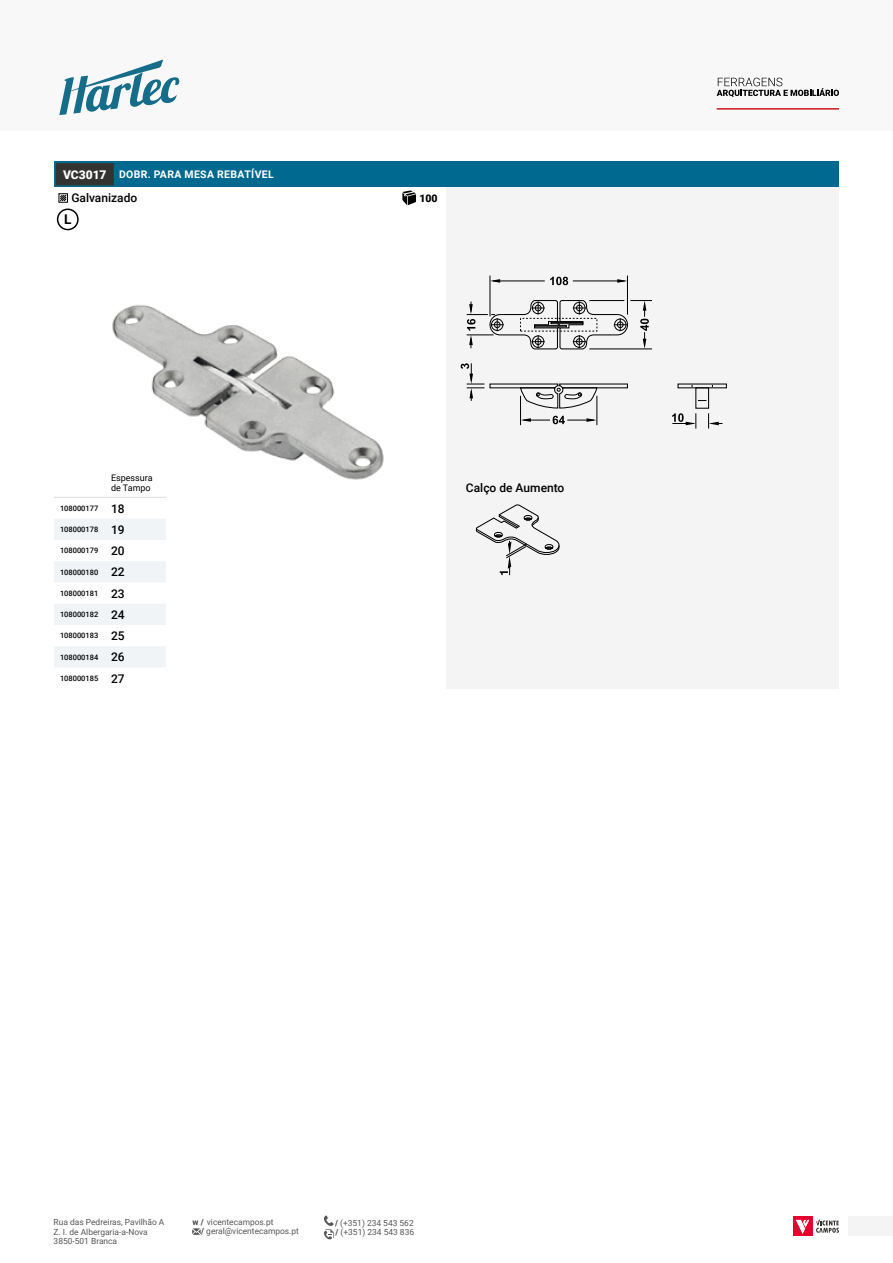
<style>
.page{position:relative;width:893px;height:1263px;background:#fff}
.page>*{position:absolute;margin:0;border:0;box-sizing:border-box;transform-origin:0 0}
.t1{font:700 13.5px "Roboto";color:#000}
.t2{font:500 12px "Roboto";color:#000}
.t3{font:700 10.5px "Roboto";letter-spacing:.035em;color:#fff}
.t4{font:900 10.5px "Roboto";color:#000}
.t5{font:9px/10.5px "Roboto";color:#000}
.t6{font:8.4px/9.6px "Roboto";color:#575756}
.t7{font:500 7.5px "Roboto";color:#000}
.s1{font-weight:900;font-size:12px}
.s2{font-size:12px}
.s3{font-weight:900}
</style>
<div class="page">
<div style="left:0;top:0;width:893px;height:131px;background:#f8f8f8"></div>
<svg style="left:59px;top:60px;width:120px;height:55px"></svg>
<div style="left:849px;top:1216px;width:44px;height:20px;background:#f4f4f4"></div>
<svg style="left:717px;top:78px;width:122px;height:19px"></svg>
<hr style="left:717px;top:108px;width:122px;height:2px;background:#cd171a">
<div style="left:793px;top:1216px;width:19px;height:20px;background:#e4032e"></div>
<svg style="left:796px;top:1220px;width:13px;height:14px"></svg>
<svg style="left:816px;top:1219px;width:23px;height:14px"></svg>
<svg style="left:192px;top:1228px;width:9px;height:7px"></svg>
<svg style="left:324px;top:1215px;width:10px;height:24px"></svg>
<div style="left:447px;top:187px;width:392px;height:502px;background:#f4f4f4"></div>
<img style="left:112px;top:305px;width:272px;height:175px">
<div style="left:54px;top:162px;width:785px;height:25px;background:#00698f"></div>
<div style="left:54px;top:162px;width:61px;height:25px;background:#333332;border:2px solid #00698f"></div>
<svg style="left:402px;top:190px;width:14px;height:15px"></svg>
<svg style="left:58px;top:193px;width:10px;height:10px"></svg>
<svg style="left:54px;top:519px;width:112px;height:148px"></svg>
<hr style="left:165px;top:468px;width:2px;height:29px;background:#fff">
<hr style="left:54px;top:497px;width:51px;height:1px;background:#e3e3e3">
<hr style="left:105px;top:497px;width:62px;height:1px;background:#e3e3e3">
<div style="left:695px;top:387px;width:14px;height:22px;border:1px solid #000"></div>
<hr style="left:490px;top:276px;width:1px;height:40px;background:#000">
<hr style="left:627px;top:276px;width:1px;height:39px;background:#000">
<hr style="left:493px;top:281px;width:52px;height:1px;background:#000">
<svg style="left:490px;top:279px;width:10px;height:4px"></svg>
<hr style="left:573px;top:281px;width:52px;height:1px;background:#000">
<svg style="left:617px;top:279px;width:10px;height:4px"></svg>
<svg style="left:708px;top:413px;width:14px;height:16px"></svg>
<svg style="left:550px;top:277px;width:18px;height:8px"></svg>
<svg style="left:672px;top:413px;width:25px;height:16px"></svg>
<svg style="left:467px;top:299px;width:185px;height:51px"></svg>
<svg style="left:461px;top:363px;width:167px;height:62px"></svg>
<svg style="left:476px;top:504px;width:84px;height:71px"></svg>
<div style="left:57px;top:209px;width:22px;height:21px;border:2px solid #000;border-radius:50%"></div>
<p class="t3" style="left:63px;top:167px;width:212px"><span class="s1">VC3017</span> DOBR. PARA MESA REBATÍVEL</p>
<h2 class="t2" style="left:71px;top:190px;width:67px">Galvanizado</h2>
<p class="t4" style="left:419px;top:191px;width:20px">100</p>
<h1 class="t1" style="left:64px;top:210px;width:9px">L</h1>
<p class="t5" style="left:111px;top:472px;width:43px">Espessura de Tampo</p>
<p class="t7" style="left:60px;top:503px;width:66px">108000177 <span class="s2">18</span></p>
<p class="t7" style="left:60px;top:524px;width:66px">108000178 <span class="s2">19</span></p>
<p class="t7" style="left:60px;top:545px;width:66px">108000179 <span class="s2">20</span></p>
<p class="t7" style="left:60px;top:567px;width:66px">108000180 <span class="s2">22</span></p>
<p class="t7" style="left:60px;top:588px;width:66px">108000181 <span class="s2">23</span></p>
<p class="t7" style="left:60px;top:609px;width:66px">108000182 <span class="s2">24</span></p>
<p class="t7" style="left:60px;top:630px;width:66px">108000183 <span class="s2">25</span></p>
<p class="t7" style="left:60px;top:652px;width:66px">108000184 <span class="s2">26</span></p>
<p class="t7" style="left:60px;top:673px;width:66px">108000185 <span class="s2">27</span></p>
<h2 class="t2" style="left:466px;top:479px;width:100px">Calço de Aumento</h2>
<p class="t6" style="left:54px;top:1217px;width:112px">Rua das Pedreiras, Pavilhão A</p>
<p class="t6" style="left:335px;top:1217px;width:80px"><span class="s3">/</span> (+351) 234 543 562</p>
<p class="t6" style="left:54px;top:1226px;width:96px">Z. I. de Albergaria-a-Nova<br>3850-501 Branca</p>
<p class="t6" style="left:201px;top:1217px;width:99px;line-height:9.1px;text-indent:-9px"><span class="s3">w /</span> vicentecampos.pt<br><span class="s3">/</span> geral@vicentecampos.pt</p>
<p class="t6" style="left:336px;top:1227px;width:80px"><span class="s3">/</span> (+351) 234 543 836</p>
</div>
